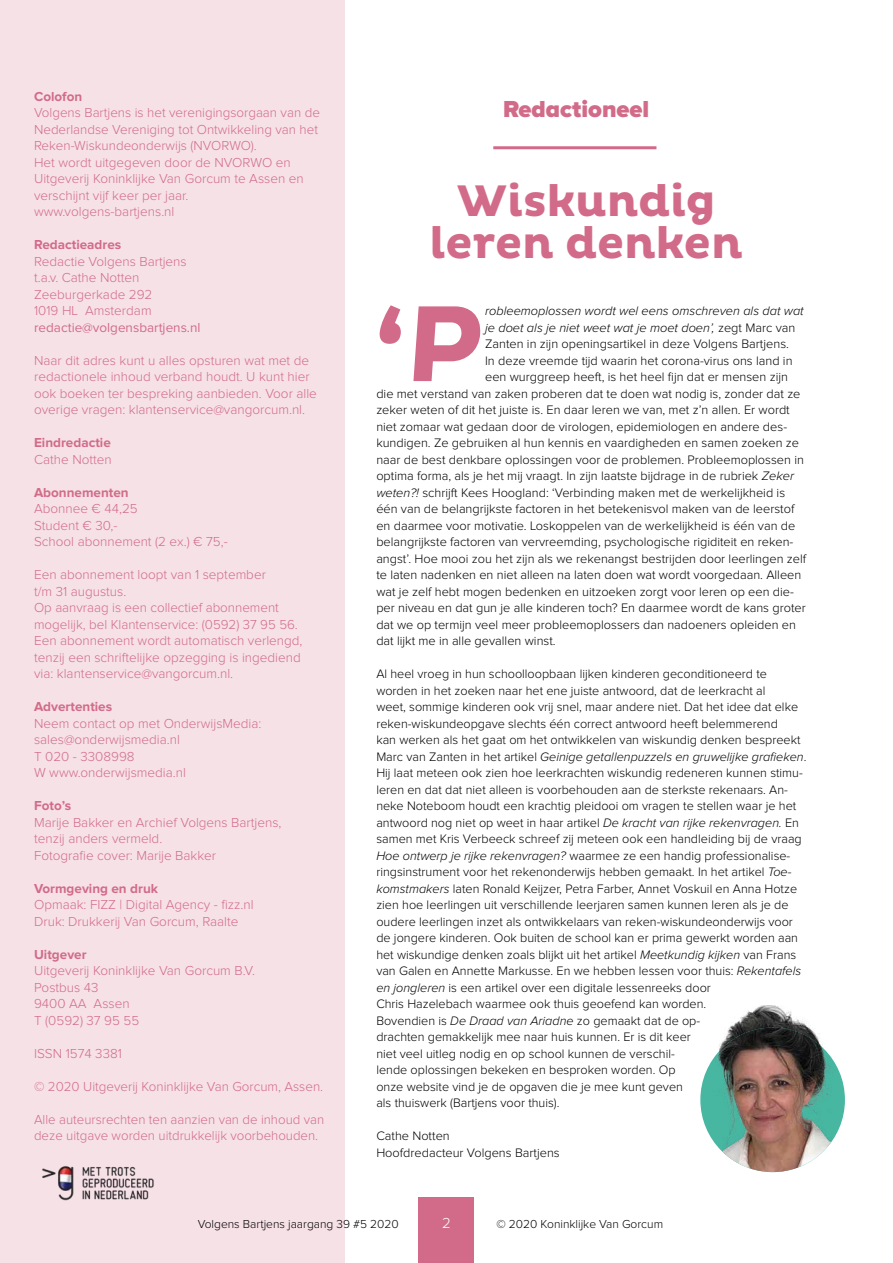
<style>
.page{position:relative;width:893px;height:1263px;background:#fff}
.page>*{position:absolute;margin:0;border:0;box-sizing:border-box;transform-origin:0 0}
.t1{font:700 109.8px "Pluto";color:#d26b89}
.t2{font:700 45px/42px "Pluto";letter-spacing:-.005em;color:#d26b89;text-align:center}
.t3{font:900 24px "Proxima Nova";color:#d26b89}
.t4{font:300 15px "Proxima Nova";color:#fff}
.t5{font:300 13.5px/16.5px "Proxima Nova";color:#d26b89}
.t6{font:700 13.5px "Proxima Nova";color:#d26b89}
.t7{font:13.5px "Proxima Nova";color:#d26b89}
.t8{font:300 12.75px/16.5px "Proxima Nova";color:#000}
.t9{font:italic 300 12.75px "Proxima Nova";color:#000}
.t10{font:300 12px "Proxima Nova";color:#000}
.s1{font-style:normal}
.s2{font-style:italic}
</style>
<div class="page">
<div style="left:0;top:0;width:344px;height:1263px;background:#f6e1e7"></div>
<img style="left:42px;top:1166px;width:112px;height:35px">
<hr style="left:493px;top:146px;width:163px;height:3px;background:#d26b89">
<img style="left:730px;top:1005px;width:78px;height:22px">
<div style="left:700px;top:1027px;width:145px;height:145px;background:#47b7a2;border-radius:50%"></div>
<img style="left:712px;top:1027px;width:130px;height:145px">
<div style="left:419px;top:1197px;width:55px;height:66px;background:#d26b89"></div>
<p class="t6" style="left:34px;top:88px;width:50px">Colofon</p>
<p class="t5" style="left:34px;top:105px;width:287px">Volgens Bartjens is het verenigingsorgaan van de Nederlandse Vereniging tot Ontwikkeling van het Reken-Wiskundeonderwijs (NVORWO).<br>Het wordt uitgegeven door de NVORWO en Uitgeverij Koninklijke Van Gorcum te Assen en verschijnt vijf keer per jaar. www.volgens-bartjens.nl</p>
<p class="t6" style="left:34px;top:237px;width:89px">Redactieadres</p>
<p class="t5" style="left:34px;top:253px;width:154px">Redactie Volgens Bartjens t.a.v. Cathe Notten<br>Zeeburgerkade 292<br>1019 HL Amsterdam</p>
<p class="t7" style="left:34px;top:319px;width:168px">redactie@volgensbartjens.nl</p>
<p class="t5" style="left:34px;top:352px;width:284px">Naar dit adres kunt u alles opsturen wat met de redactionele inhoud verband houdt. U kunt hier ook boeken ter bespreking aanbieden. Voor alle overige vragen: klantenservice@vangorcum.nl.</p>
<p class="t6" style="left:34px;top:435px;width:78px">Eindredactie</p>
<p class="t5" style="left:34px;top:451px;width:79px">Cathe Notten</p>
<p class="t6" style="left:34px;top:484px;width:96px">Abonnementen</p>
<p class="t5" style="left:34px;top:501px;width:195px">Abonnee € 44,25<br>Student € 30,-<br>School abonnement (2 ex.) € 75,-</p>
<p class="t5" style="left:34px;top:567px;width:270px">Een abonnement loopt van 1 september<br>t/m 31 augustus.<br>Op aanvraag is een collectief abonnement mogelijk, bel Klantenservice: (0592) 37 95 56.<br>Een abonnement wordt automatisch verlengd, tenzij een schriftelijke opzegging is ingediend via: klantenservice@vangorcum.nl.</p>
<p class="t6" style="left:34px;top:699px;width:80px">Advertenties</p>
<p class="t5" style="left:34px;top:715px;width:229px">Neem contact op met OnderwijsMedia: sales@onderwijsmedia.nl<br>T 020 - 3308998<br>W www.onderwijsmedia.nl</p>
<p class="t6" style="left:34px;top:798px;width:39px">Foto’s</p>
<p class="t5" style="left:34px;top:814px;width:249px">Marije Bakker en Archief Volgens Bartjens, tenzij anders vermeld.<br>Fotografie cover: Marije Bakker</p>
<p class="t6" style="left:34px;top:880px;width:125px">Vormgeving en druk</p>
<p class="t5" style="left:34px;top:897px;width:221px">Opmaak: FIZZ | Digital Agency - fizz.nl<br>Druk: Drukkerij Van Gorcum, Raalte</p>
<p class="t6" style="left:34px;top:946px;width:54px">Uitgever</p>
<p class="t5" style="left:34px;top:963px;width:222px">Uitgeverij Koninklijke Van Gorcum B.V.<br>Postbus 43<br>9400 AA Assen<br>T (0592) 37 95 55</p>
<p class="t5" style="left:34px;top:1045px;width:89px">ISSN 1574 3381</p>
<p class="t5" style="left:34px;top:1078px;width:291px">© 2020 Uitgeverij Koninklijke Van Gorcum, Assen.</p>
<p class="t5" style="left:34px;top:1111px;width:292px">Alle auteursrechten ten aanzien van de inhoud van deze uitgave worden uitdrukkelijk voorbehouden.</p>
<h3 class="t3" style="left:503px;top:95px;width:148px">Redactioneel</h3>
<h2 class="t2" style="left:430px;top:181px;width:314px">Wiskundig leren denken</h2>
<h1 class="t1" style="left:371px;top:281px;width:121px">‘P</h1>
<p class="t9" style="left:485px;top:304px;width:320px">robleemoplossen wordt wel eens omschreven als dat wat</p>
<p class="t9" style="left:485px;top:320px;width:312px">je doet als je niet weet wat je moet doen’, <span class="s1">zegt Marc van</span></p>
<p class="t8" style="left:485px;top:336px;width:305px">Zanten in zijn openingsartikel in deze Volgens Bartjens.</p>
<p class="t8" style="left:485px;top:353px;width:309px">In deze vreemde tijd waarin het corona-virus ons land in</p>
<p class="t8" style="left:485px;top:369px;width:304px">een wurggreep heeft, is het heel fijn dat er mensen zijn</p>
<p class="t8" style="left:376px;top:386px;width:426px">die met verstand van zaken proberen dat te doen wat nodig is, zonder dat ze</p>
<p class="t8" style="left:376px;top:402px;width:415px">zeker weten of dit het juiste is. En daar leren we van, met z’n allen. Er wordt</p>
<p class="t8" style="left:376px;top:419px;width:412px">niet zomaar wat gedaan door de virologen, epidemiologen en andere des-</p>
<p class="t8" style="left:376px;top:435px;width:424px">kundigen. Ze gebruiken al hun kennis en vaardigheden en samen zoeken ze</p>
<p class="t8" style="left:376px;top:452px;width:429px">naar de best denkbare oplossingen voor de problemen. Probleemoplossen in</p>
<p class="t8" style="left:376px;top:468px;width:419px">optima forma, als je het mij vraagt. In zijn laatste bijdrage in de rubriek <span class="s2">Zeker</span></p>
<p class="t8" style="left:376px;top:485px;width:410px"><span class="s2">weten?!</span> schrijft Kees Hoogland: ‘Verbinding maken met de werkelijkheid is</p>
<p class="t8" style="left:376px;top:501px;width:420px">één van de belangrijkste factoren in het betekenisvol maken van de leerstof</p>
<p class="t8" style="left:376px;top:518px;width:421px">en daarmee voor motivatie. Loskoppelen van de werkelijkheid is één van de</p>
<p class="t8" style="left:376px;top:534px;width:418px">belangrijkste factoren van vervreemding, psychologische rigiditeit en reken-</p>
<p class="t8" style="left:376px;top:551px;width:431px">angst’. Hoe mooi zou het zijn als we rekenangst bestrijden door leerlingen zelf</p>
<p class="t8" style="left:376px;top:567px;width:427px">te laten nadenken en niet alleen na laten doen wat wordt voorgedaan. Alleen</p>
<p class="t8" style="left:376px;top:584px;width:419px">wat je zelf hebt mogen bedenken en uitzoeken zorgt voor leren op een die-</p>
<p class="t8" style="left:376px;top:600px;width:431px">per niveau en dat gun je alle kinderen toch? En daarmee wordt de kans groter</p>
<p class="t8" style="left:376px;top:617px;width:421px">dat we op termijn veel meer probleemoplossers dan nadoeners opleiden en</p>
<p class="t8" style="left:376px;top:633px;width:181px">dat lijkt me in alle gevallen winst.</p>
<p class="t8" style="left:376px;top:666px;width:432px">Al heel vroeg in hun schoolloopbaan lijken kinderen geconditioneerd te worden in het zoeken naar het ene juiste antwoord, dat de leerkracht al<br>weet, sommige kinderen ook vrij snel, maar andere niet. Dat het idee dat elke reken-wiskundeopgave slechts één correct antwoord heeft belemmerend<br>kan werken als het gaat om het ontwikkelen van wiskundig denken bespreekt Marc van Zanten in het artikel <span class="s2">Geinige getallenpuzzels en gruwelijke grafieken</span>.<br>Hij laat meteen ook zien hoe leerkrachten wiskundig redeneren kunnen stimu&shy;leren en dat dat niet alleen is voorbehouden aan de sterkste rekenaars. An&shy;neke Noteboom houdt een krachtig pleidooi om vragen te stellen waar je het antwoord nog niet op weet in haar artikel <span class="s2">De kracht van rijke rekenvragen.</span> En samen met Kris Verbeeck schreef zij meteen ook een handleiding bij de vraag <span class="s2">Hoe ontwerp je rijke rekenvragen?</span> waarmee ze een handig professionalise&shy;ringsinstrument voor het rekenonderwijs hebben gemaakt. In het artikel <span class="s2">Toe&shy;komstmakers</span> laten Ronald Keijzer, Petra Farber, Annet Voskuil en Anna Hotze zien hoe leerlingen uit verschillende leerjaren samen kunnen leren als je de oudere leerlingen inzet als ontwikkelaars van reken-wiskundeonderwijs voor de jongere kinderen. Ook buiten de school kan er prima gewerkt worden aan het wiskundige denken zoals blijkt uit het artikel <span class="s2">Meetkundig kijken</span> van Frans van Galen en Annette Markusse. En we hebben lessen voor thuis: <span class="s2">Rekentafels en jongleren</span> is een artikel over een digitale lessenreeks door<br>Chris Hazelebach waarmee ook thuis geoefend kan worden.<br>Bovendien is <span class="s2">De Draad van Ariadne</span> zo gemaakt dat de op-<br>drachten gemakkelijk mee naar huis kunnen. Er is dit keer<br>niet veel uitleg nodig en op school kunnen de verschil-<br>lende oplossingen bekeken en besproken worden. Op<br>onze website vind je de opgaven die je mee kunt geven<br>als thuiswerk (Bartjens voor thuis).</p>
<p class="t8" style="left:376px;top:1128px;width:185px">Cathe Notten<br>Hoofdredacteur Volgens Bartjens</p>
<p class="t10" style="left:198px;top:1218px;width:203px">Volgens Bartjens jaargang 39 #5 2020</p>
<p class="t4" style="left:442px;top:1216px;width:10px">2</p>
<p class="t10" style="left:496px;top:1218px;width:168px">© 2020 Koninklijke Van Gorcum</p>
</div>
